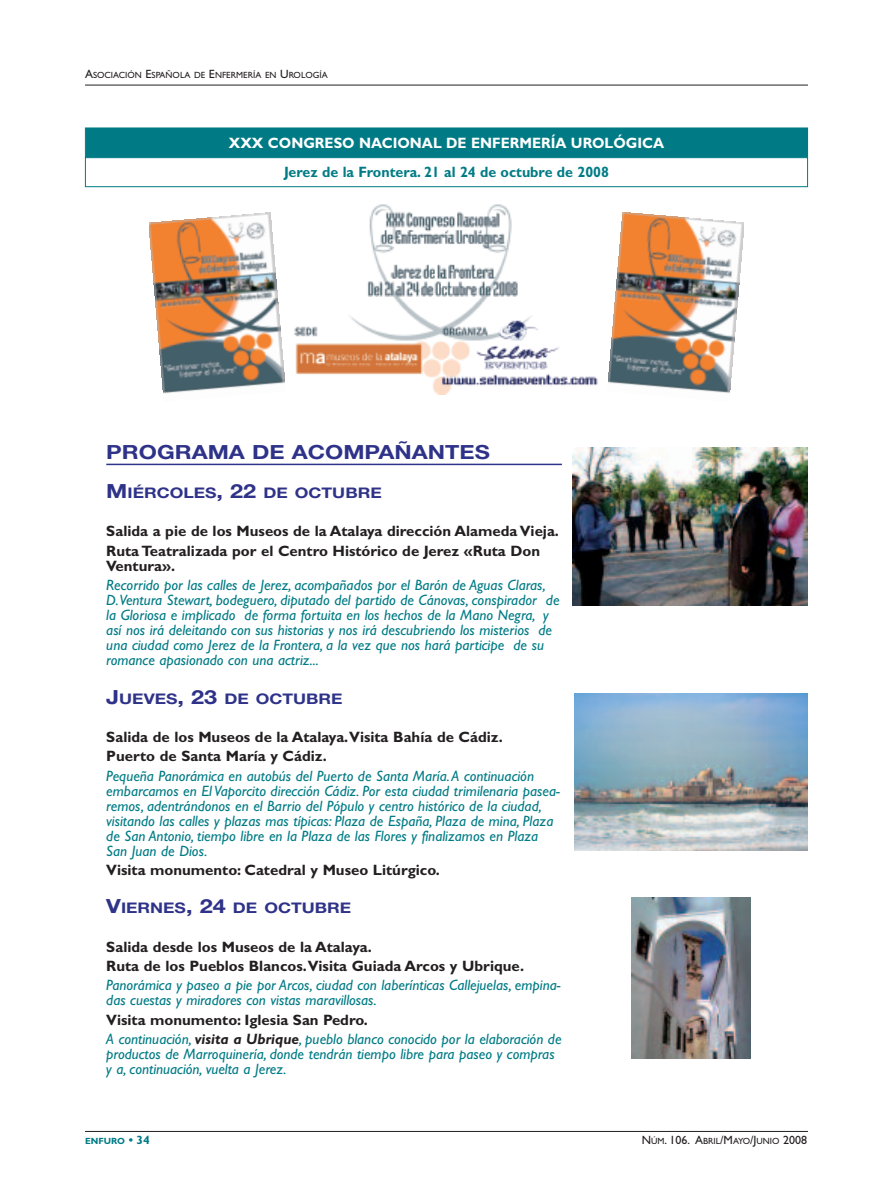
<style>
.page{position:relative;width:893px;height:1191px;background:#fff}
.page>*{position:absolute;margin:0;border:0;box-sizing:border-box;transform-origin:0 0}
.t1{font:700 19.5px "Helvetica Neue";color:#2e3288;scale:1.2 1}
.t2{font:italic 15px/15px "Gill Sans";color:#007b85}
.t3{font:700 15px/19.2px "Gill Sans";color:#231f20}
.t4{font:700 15px "Gill Sans";color:#fff;scale:.95 1}
.t5{font:700 15px "Gill Sans";color:#007b85;scale:.95 1}
.t6{font:700 14.7px "Helvetica Neue";color:#2e3288;scale:1.2 1}
.t7{font:12px "Gill Sans";color:#231f20}
.t8{font:9px "Gill Sans";color:#231f20}
.t9{font:700 9px "Gill Sans";color:#007b85}
.s1{font-size:12px}
.s2{font-size:19.5px}
.s3{font-weight:700;font-style:normal;color:#231f20}
.s4{font-weight:700;color:#231f20}
.s5{font-size:9px}
</style>
<div class="page">
<hr style="left:85px;top:1131px;width:723px;height:1px;background:#231f20">
<hr style="left:85px;top:85px;width:723px;height:1px;background:#231f20">
<img style="left:294px;top:204px;width:304px;height:190px">
<img style="left:149px;top:213px;width:136px;height:181px">
<img style="left:608px;top:213px;width:136px;height:180px">
<div style="left:86px;top:128px;width:721px;height:29px;background:#007b85"></div>
<div style="left:85px;top:157px;width:723px;height:30px;border:1px solid #007b85"></div>
<hr style="left:106px;top:463px;width:456px;height:2px;background:#2e3288">
<img style="left:631px;top:897px;width:119px;height:162px">
<img style="left:574px;top:693px;width:234px;height:158px">
<img style="left:573px;top:447px;width:234px;height:159px">
<p class="t8" style="left:85px;top:70px;width:244px"><span class="s1">A</span>SOCIACIÓN <span class="s1">E</span>SPAÑOLA DE <span class="s1">E</span>NFERMERÍA EN <span class="s1">U</span>ROLOGÍA</p>
<p class="t4" style="left:229px;top:134px;width:460px">XXX CONGRESO NACIONAL DE ENFERMERÍA UROLÓGICA</p>
<p class="t5" style="left:284px;top:163px;width:343px">Jerez de la Frontera. 21 al 24 de octubre de 2008</p>
<h1 class="t1" style="left:106px;top:440px;width:321px">PROGRAMA DE ACOMPAÑANTES</h1>
<p class="t6" style="left:106px;top:483px;width:231px"><span class="s2">M</span>IÉRCOLES<span class="s2">, 22</span> DE OCTUBRE</p>
<p class="t3" style="left:106px;top:522px;width:454px">Salida a pie de los Museos de la Atalaya dirección Alameda Vieja.<br>Ruta Teatralizada por el Centro Histórico de Jerez «Ruta Don</p>
<p class="t3" style="left:106px;top:556px;width:70px">Ventura».</p>
<p class="t2" style="left:106px;top:577px;width:455px">Recorrido por las calles de Jerez, acompañados por el Barón de Aguas Claras, D.Ventura Stewart, bodeguero, diputado del partido de Cánovas, conspirador de la Gloriosa e implicado de forma fortuita en los hechos de la Mano Negra, y así nos irá deleitando con sus historias y nos irá descubriendo los misterios de una ciudad como Jerez de la Frontera, a la vez que nos hará participe de su romance apasionado con una actriz...</p>
<p class="t6" style="left:106px;top:689px;width:198px"><span class="s2">J</span>UEVES<span class="s2">, 23</span> DE OCTUBRE</p>
<p class="t3" style="left:106px;top:727px;width:398px">Salida de los Museos de la Atalaya.Visita Bahía de Cádiz.<br>Puerto de Santa María y Cádiz.</p>
<p class="t2" style="left:106px;top:768px;width:455px">Pequeña Panorámica en autobús del Puerto de Santa María.A continuación embarcamos en El Vaporcito dirección Cádiz. Por esta ciudad trimilenaria pasea&shy;remos, adentrándonos en el Barrio del Pópulo y centro histórico de la ciudad, visitando las calles y plazas mas típicas: Plaza de España, Plaza de mina, Plaza de San Antonio, tiempo libre en la Plaza de las Flores y finalizamos en Plaza San Juan de Dios.</p>
<p class="t3" style="left:106px;top:860px;width:335px">Visita monumento: Catedral y Museo Litúrgico.</p>
<p class="t6" style="left:106px;top:899px;width:206px"><span class="s2">V</span>IERNES<span class="s2">, 24</span> DE OCTUBRE</p>
<p class="t3" style="left:106px;top:937px;width:419px">Salida desde los Museos de la Atalaya.<br>Ruta de los Pueblos Blancos.Visita Guiada Arcos y Ubrique.</p>
<p class="t2" style="left:106px;top:978px;width:456px">Panorámica y paseo a pie por Arcos, ciudad con laberínticas Callejuelas, empina&shy;das cuestas y miradores con vistas maravillosas.</p>
<p class="t2" style="left:106px;top:1010px;width:457px;line-height:19.2px"><span class="s3">Visita monumento: Iglesia San Pedro.<br></span>A continuación, <span class="s4">visita a Ubrique</span>, pueblo blanco conocido por la elaboración de</p>
<p class="t2" style="left:106px;top:1046px;width:450px">productos de Marroquinería, donde tendrán tiempo libre para paseo y compras y a, continuación, vuelta a Jerez.</p>
<p class="t9" style="left:85px;top:1135px;width:66px">ENFURO <span class="s1">• 34</span></p>
<p class="t7" style="left:642px;top:1133px;width:167px">N<span class="s5">ÚM</span>. 106. A<span class="s5">BRIL</span>/M<span class="s5">AYO</span>/J<span class="s5">UNIO</span> 2008</p>
</div>
